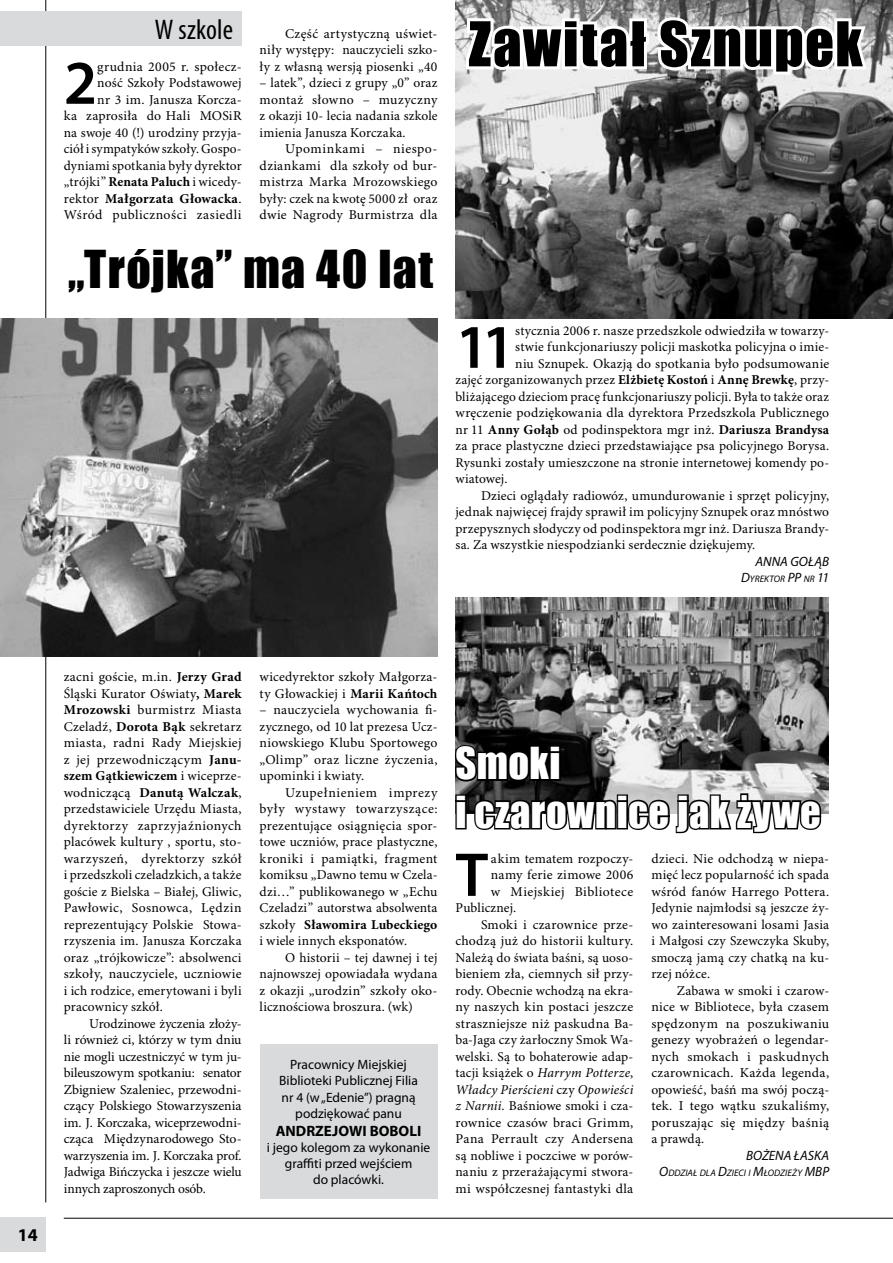
<style>
.page{position:relative;width:893px;height:1263px;background:#fff}
.page>*{position:absolute;margin:0;border:0;box-sizing:border-box;transform-origin:0 0}
.t1{font:600 62.4px "Myriad Pro";color:#000}
.t2{font:57px "Impact";letter-spacing:.03em;color:#000}
.t3{font:48px "Impact";letter-spacing:.03em;color:#000}
.t4{font:40.5px/48.6px "Impact";letter-spacing:.01em;color:#fff}
.t5{font:condensed 28.5px "Myriad Pro";letter-spacing:.005em;color:#000}
.t6{font:700 18px "Myriad Pro";color:#000}
.t7{font:700 15px "Myriad Pro";color:#000}
.t8{font:13.5px/16.5px "Minion Pro";letter-spacing:.015em;color:#000;text-align:justify}
.t9{font:13.5px/16.2px "Myriad Pro";color:#000;text-align:center}
.t10{font:italic 13.5px "Minion Pro";letter-spacing:.01em;color:#000}
.t11{font:italic 13.5px "Myriad Pro";letter-spacing:-.005em;color:#000}
.t12{font:italic 9.45px "Myriad Pro";color:#000}
.s1{font-weight:700}
.s2{font-size:13.5px}
.s3{font-style:italic}
.s4{font-style:normal}
</style>
<div class="page">
<hr style="left:45px;top:0;width:1px;height:1202px;background:#000">
<img style="left:455px;top:0;width:438px;height:318px">
<img style="left:455px;top:598px;width:374px;height:215px">
<img style="left:0;top:318px;width:437px;height:338px">
<div style="left:260px;top:1044px;width:177px;height:155px;background:#d8dadc"></div>
<svg style="left:463px;top:0;width:408px;height:122px"></svg>
<svg style="left:455px;top:740px;width:368px;height:94px"></svg>
<div style="left:0;top:1217px;width:46px;height:34px;background:#d8dadc"></div>
<hr style="left:64px;top:1218px;width:829px;height:1px;background:#000">
<div style="left:0;top:12px;width:242px;height:34px;background:#d8dadc"></div>
<h3 class="t5" style="left:155px;top:15px;width:80px">W szkole</h3>
<p class="t8" style="left:64px;top:59px;width:179px;text-align:right">grudnia 2005 r. społecz-<br>ność Szkoły Podstawowej<br>nr 3 im. Janusza Korcza-<br>ka zaprosiła do Hali MOSiR na swoje 40 (!) urodziny przyja&shy;ciół i sympatyków szkoły. Gospo&shy;dyniami spotkania były dyrektor „trójki” <span class="s1">Renata Paluch</span> i wicedy&shy;rektor <span class="s1">Małgorzata Głowacka</span>.<br>Wśród publiczności zasiedli</p>
<h1 class="t1" style="left:64px;top:48px;width:35px">2</h1>
<p class="t8" style="left:260px;top:26px;width:179px;text-indent:26px">Część artystyczną uświet&shy;niły występy: nauczycieli szko&shy;ły z własną wersją piosenki „40</p>
<p class="t8" style="left:260px;top:75px;width:179px">– latek”, dzieci z grupy „0” oraz montaż słowno – muzyczny z okazji 10- lecia nadania szkole imienia Janusza Korczaka.</p>
<p class="t8" style="left:260px;top:141px;width:179px;text-indent:26px">Upominkami – niespo&shy;dziankami dla szkoły od bur&shy;mistrza Marka Mrozowskiego były: czek na kwotę 5000 zł oraz dwie Nagrody Burmistrza dla</p>
<h3 class="t3" style="left:68px;top:232px;width:366px">„Trójka” ma 40 lat</h3>
<h2 class="t2" style="left:469px;top:0;width:395px">Zawitał Sznupek</h2>
<h1 class="t1" style="left:455px;top:312px;width:61px">11</h1>
<p class="t8" style="left:515px;top:323px;width:315px">stycznia 2006 r. nasze przedszkole odwiedziła w towarzy-</p>
<p class="t8" style="left:515px;top:339px;width:315px">stwie funkcjonariuszy policji maskotka policyjna o imie-</p>
<p class="t8" style="left:515px;top:356px;width:315px">niu Sznupek. Okazją do spotkania było podsumowanie</p>
<p class="t8" style="left:455px;top:372px;width:375px">zajęć zorganizowanych przez <span class="s1">Elżbietę Kostoń</span> i <span class="s1">Annę Brewkę</span>, przy-</p>
<p class="t8" style="left:455px;top:389px;width:375px">bliżającego dzieciom pracę funkcjonariuszy policji. Była to także oraz</p>
<p class="t8" style="left:455px;top:405px;width:375px">wręczenie podziękowania dla dyrektora Przedszkola Publicznego</p>
<p class="t8" style="left:455px;top:422px;width:375px">nr 11 <span class="s1">Anny Gołąb</span> od podinspektora mgr inż. <span class="s1">Dariusza Brandysa</span></p>
<p class="t8" style="left:455px;top:438px;width:375px">za prace plastyczne dzieci przedstawiające psa policyjnego Borysa.</p>
<p class="t8" style="left:455px;top:455px;width:375px">Rysunki zostały umieszczone na stronie internetowej komendy po-</p>
<p class="t8" style="left:455px;top:471px;width:53px">wiatowej.</p>
<p class="t8" style="left:481px;top:488px;width:350px">Dzieci oglądały radiowóz, umundurowanie i sprzęt policyjny,</p>
<p class="t8" style="left:455px;top:504px;width:375px">jednak najwięcej frajdy sprawił im policyjny Sznupek oraz mnóstwo</p>
<p class="t8" style="left:455px;top:521px;width:375px">przepysznych słodyczy od podinspektora mgr inż. Dariusza Brandy-</p>
<p class="t8" style="left:455px;top:537px;width:301px">sa. Za wszystkie niespodzianki serdecznie dziękujemy.</p>
<p class="t11" style="left:755px;top:553px;width:44px">ANNA GOŁĄB</p>
<p class="t12" style="left:741px;top:573px;width:90px"><span class="s2">D</span>YREKTOR <span class="s2">PP</span> NR <span class="s2">11</span></p>
<h3 class="t6" style="left:18px;top:1223px;width:21px">14</h3>
<p class="t8" style="left:64px;top:669px;width:179px">zacni goście, m.in. <span class="s1">Jerzy Grad </span>Śląski Kurator Oświaty<span class="s1">, Marek Mrozowski</span> burmistrz Miasta Czeladź, <span class="s1">Dorota Bąk</span> sekretarz miasta, radni Rady Miejskiej z jej przewodniczącym <span class="s1">Janu&shy;szem Gątkiewiczem</span> i wiceprze&shy;wodniczącą <span class="s1">Danutą Walczak</span>, przedstawiciele Urzędu Miasta, dyrektorzy zaprzyjaźnionych placówek kultury , sportu, sto&shy;warzyszeń, dyrektorzy szkół i przedszkoli czeladzkich, a także goście z Bielska – Białej, Gliwic, Pawłowic, Sosnowca, Lędzin reprezentujący Polskie Stowa&shy;rzyszenia im. Janusza Korczaka oraz „trójkowicze”: absolwenci szkoły, nauczyciele, uczniowie i ich rodzice, emerytowani i byli pracownicy szkół.</p>
<p class="t8" style="left:64px;top:1016px;width:179px;text-indent:26px">Urodzinowe życzenia złoży&shy;li również ci, którzy w tym dniu nie mogli uczestniczyć w tym ju&shy;bileuszowym spotkaniu: senator Zbigniew Szaleniec, przewodni&shy;czący Polskiego Stowarzyszenia im. J. Korczaka, wiceprzewodni&shy;cząca Międzynarodowego Sto&shy;warzyszenia im. J. Korczaka prof.<br>Jadwiga Bińczycka i jeszcze wielu innych zaproszonych osób.</p>
<p class="t8" style="left:260px;top:669px;width:179px">wicedyrektor szkoły Małgorza&shy;ty Głowackiej i <span class="s1">Marii Kańtoch</span></p>
<p class="t8" style="left:260px;top:702px;width:179px">– nauczyciela wychowania fi&shy;zycznego, od 10 lat prezesa Ucz&shy;niowskiego Klubu Sportowego „Olimp” oraz liczne życzenia, upominki i kwiaty.</p>
<p class="t8" style="left:260px;top:785px;width:179px;text-indent:26px">Uzupełnieniem imprezy były wystawy towarzyszące: prezentujące osiągnięcia spor&shy;towe uczniów, prace plastyczne, kroniki i pamiątki, fragment komiksu „Dawno temu w Czela&shy;dzi…” publikowanego w „Echu Czeladzi” autorstwa absolwenta szkoły <span class="s1">Sławomira Lubeckiego </span>i wiele innych eksponatów.</p>
<p class="t8" style="left:260px;top:950px;width:179px;text-indent:26px">O historii – tej dawnej i tej najnowszej opowiadała wydana z okazji „urodzin” szkoły oko&shy;licznościowa broszura. (wk)</p>
<p class="t9" style="left:279px;top:1056px;width:140px">Pracownicy Miejskiej<br>Biblioteki Publicznej Filia nr 4 (w „Edenie”) pragną podziękować panu</p>
<p class="t7" style="left:276px;top:1121px;width:147px">ANDRZEJOWI BOBOLI</p>
<p class="t9" style="left:267px;top:1139px;width:165px">i jego kolegom za wykonanie graffiti przed wejściem<br>do placówki.</p>
<h3 class="t4" style="left:455px;top:738px;width:367px">Smoki<br>i czarownice jak żywe</h3>
<h1 class="t1" style="left:455px;top:840px;width:34px">T</h1>
<p class="t8" style="left:491px;top:851px;width:144px">akim tematem rozpoczy-</p>
<p class="t8" style="left:491px;top:867px;width:144px">namy ferie zimowe 2006</p>
<p class="t8" style="left:491px;top:884px;width:144px">w Miejskiej Bibliotece</p>
<p class="t8" style="left:455px;top:900px;width:62px">Publicznej.</p>
<p class="t8" style="left:481px;top:917px;width:154px">Smoki i czarownice prze-</p>
<p class="t8" style="left:455px;top:933px;width:179px">chodzą już do historii kultury.</p>
<p class="t8" style="left:455px;top:950px;width:179px">Należą do świata baśni, są uoso-</p>
<p class="t8" style="left:455px;top:966px;width:179px">bieniem zła, ciemnych sił przy-</p>
<p class="t8" style="left:455px;top:983px;width:179px">rody. Obecnie wchodzą na ekra-</p>
<p class="t8" style="left:455px;top:999px;width:179px">ny naszych kin postaci jeszcze</p>
<p class="t8" style="left:455px;top:1016px;width:179px">straszniejsze niż paskudna Ba-</p>
<p class="t8" style="left:455px;top:1032px;width:179px">ba-Jaga czy żarłoczny Smok Wa-</p>
<p class="t8" style="left:455px;top:1049px;width:179px">welski. Są to bohaterowie adap-</p>
<p class="t8" style="left:455px;top:1065px;width:179px">tacji książek o <span class="s3">Harrym Potterze</span>,</p>
<p class="t10" style="left:455px;top:1081px;width:179px">Władcy Pierścieni <span class="s4">czy</span> Opowieści</p>
<p class="t8" style="left:455px;top:1098px;width:179px"><span class="s3">z Narnii.</span> Baśniowe smoki i cza-</p>
<p class="t8" style="left:455px;top:1115px;width:179px">rownice czasów braci Grimm,</p>
<p class="t8" style="left:455px;top:1131px;width:179px">Pana Perrault czy Andersena</p>
<p class="t8" style="left:455px;top:1148px;width:179px">są nobliwe i poczciwe w porów-</p>
<p class="t8" style="left:455px;top:1164px;width:179px">naniu z przerażającymi stwora-</p>
<p class="t8" style="left:455px;top:1181px;width:179px">mi współczesnej fantastyki dla</p>
<p class="t8" style="left:651px;top:851px;width:179px">dzieci. Nie odchodzą w niepa&shy;mięć lecz popularność ich spada wśród fanów Harrego Pottera.<br>Jedynie najmłodsi są jeszcze ży&shy;wo zainteresowani losami Jasia i Małgosi czy Szewczyka Skuby, smoczą jamą czy chatką na ku&shy;rzej nóżce.</p>
<p class="t8" style="left:651px;top:983px;width:179px;text-indent:26px">Zabawa w smoki i czarow&shy;nice w Bibliotece, była czasem spędzonym na poszukiwaniu genezy wyobrażeń o legendar&shy;nych smokach i paskudnych czarownicach. Każda legenda, opowieść, baśń ma swój począ&shy;tek. I tego wątku szukaliśmy, poruszając się między baśnią a prawdą.</p>
<p class="t11" style="left:746px;top:1147px;width:84px">BOŻENA ŁA SKA</p>
<p class="t12" style="left:659px;top:1167px;width:171px"><span class="s2">O</span>DDZIAŁ DLA <span class="s2">D</span>ZIECI I <span class="s2">M</span>ŁODZIEŻY <span class="s2">MBP</span></p>
</div>
